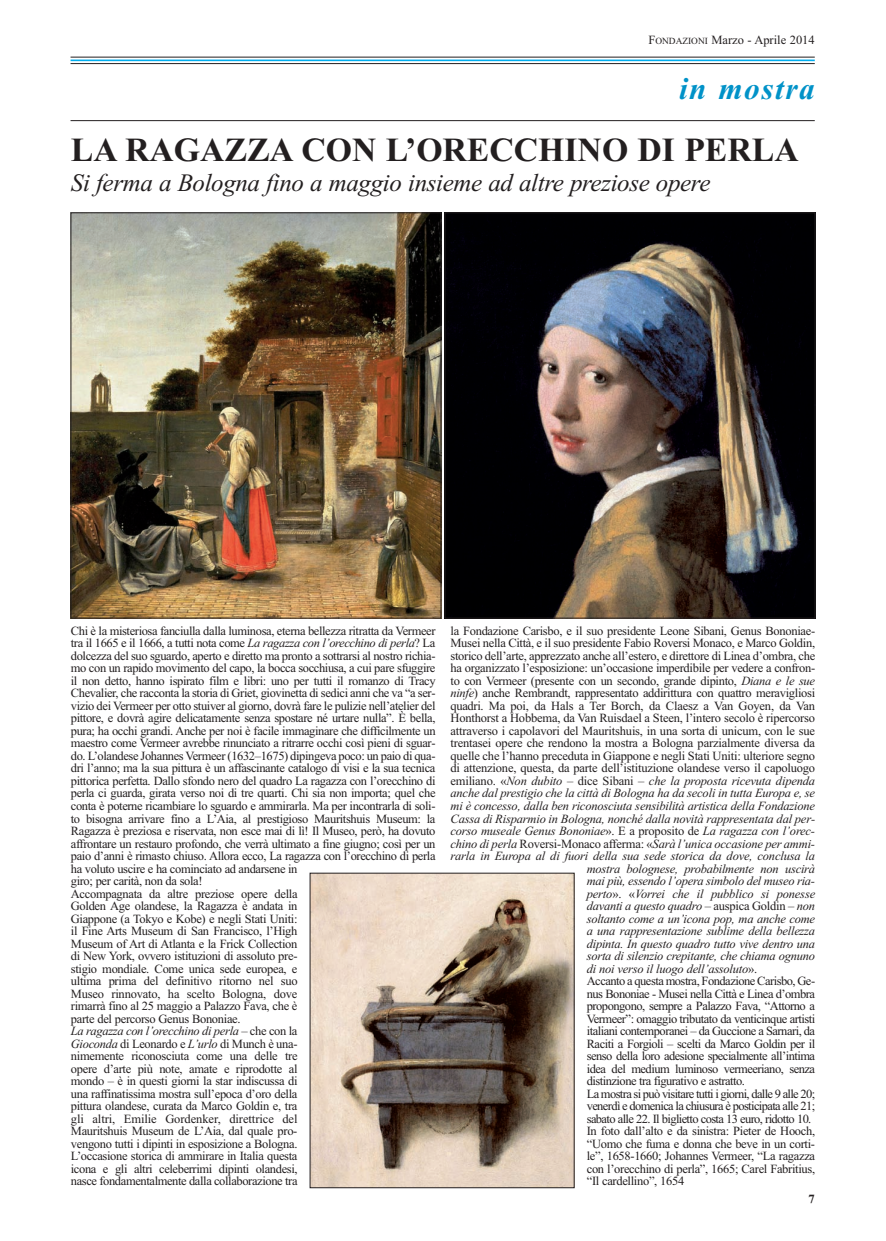
<style>
.page{position:relative;width:886px;height:1241px;background:#fff}
.page>*{position:absolute;margin:0;border:0;box-sizing:border-box;transform-origin:0 0}
.t1{font:700 33.75px "Times New Roman";color:#231f20}
.t2{font:italic 700 31.25px "Times New Roman";letter-spacing:.05em;color:#0092c8}
.t3{font:italic 25px "Times New Roman";letter-spacing:-.015em;color:#231f20}
.t4{font:12.5px/12.5px "Times New Roman";letter-spacing:-.03em;color:#231f20}
.t5{font:italic 12.5px "Times New Roman";letter-spacing:-.015em;color:#231f20}
.t6{font:12.5px "Times New Roman";letter-spacing:-.05em;color:#231f20}
.t7{font:12.5px "Times New Roman";color:#231f20}
.t8{font:700 12.5px "Times New Roman";color:#231f20}
.s1{font-size:9.38px}
.s2{font-style:italic}
.s3{font-style:normal}
</style>
<div class="page">
<hr style="left:71px;top:60px;width:744px;height:1px;background:#00aeef">
<hr style="left:71px;top:57px;width:744px;height:1px;background:#231f20">
<hr style="left:71px;top:63px;width:744px;height:1px;background:#231f20">
<hr style="left:71px;top:120px;width:744px;height:1px;background:#231f20">
<img style="left:447px;top:215px;width:366px;height:401px">
<div style="left:445px;top:213px;width:370px;height:405px;border:1px solid #231f20"></div>
<img style="left:312px;top:875px;width:260px;height:310px">
<img style="left:73px;top:215px;width:366px;height:401px">
<div style="left:71px;top:213px;width:370px;height:405px;border:1px solid #231f20"></div>
<p class="t7" style="left:648px;top:36px;width:168px">F<span class="s1">ONDAZIONI</span> Marzo - Aprile 2014</p>
<h2 class="t2" style="left:679px;top:78px;width:137px">in mostra</h2>
<h1 class="t1" style="left:71px;top:139px;width:729px">LA RAGAZZA CON L’ORECCHINO DI PERLA</h1>
<h3 class="t3" style="left:71px;top:174px;width:641px">Si ferma a Bologna fino a maggio insieme ad altre preziose opere</h3>
<p class="t4" style="left:71px;top:625px;width:366px">Chi è la misteriosa fanciulla dalla luminosa, eterna bellezza ritratta da Vermeer tra il 1665 e il 1666, a tutti nota come <span class="s2">La ragazza con l’orecchino di perla</span>? La dolcezza del suo sguardo, aperto e diretto ma pronto a sottrarsi al nostro richia&shy;mo con un rapido movimento del capo, la bocca socchiusa, a cui pare sfuggire il non detto, hanno ispirato film e libri: uno per tutti il romanzo di Tracy Chevalier, che racconta la storia di Griet, giovinetta di sedici anni che va “a ser&shy;vizio dei Vermeer per otto stuiver al giorno, dovrà fare le pulizie nell’atelier del pittore, e dovrà agire delicatamente senza spostare né urtare nulla”. È bella, pura; ha occhi grandi. Anche per noi è facile immaginare che difficilmente un maestro come Vermeer avrebbe rinunciato a ritrarre occhi così pieni di sguar&shy;do. L’olandese Johannes Vermeer (1632–1675) dipingeva poco: un paio di qua&shy;dri l’anno; ma la sua pittura è un affascinante catalogo di visi e la sua tecnica pittorica perfetta. Dallo sfondo nero del quadro La ragazza con l’orecchino di perla ci guarda, girata verso noi di tre quarti. Chi sia non importa; quel che conta è poterne ricambiare lo sguardo e ammirarla. Ma per incontrarla di soli&shy;to bisogna arrivare fino a L’Aia, al prestigioso Mauritshuis Museum: la Ragazza è preziosa e riservata, non esce mai di lì! Il Museo, però, ha dovuto affrontare un restauro profondo, che verrà ultimato a fine giugno; così per un paio d’anni è rimasto chiuso. Allora ecco, La ragazza con l’orecchino di perla ha voluto uscire e ha cominciato ad andarsene in<br>giro; per carità, non da sola!<br>Accompagnata da altre preziose opere della<br>Golden Age olandese, la Ragazza è andata in<br>Giappone (a Tokyo e Kobe) e negli Stati Uniti:<br>il Fine Arts Museum di San Francisco, l’High<br>Museum of Art di Atlanta e la Frick Collection<br>di New York, ovvero istituzioni di assoluto pre-<br>stigio mondiale. Come unica sede europea, e<br>ultima prima del definitivo ritorno nel suo<br>Museo rinnovato, ha scelto Bologna, dove<br>rimarrà fino al 25 maggio a Palazzo Fava, che è<br>parte del percorso Genus Bononiae.<br><span class="s2">La ragazza con l’orecchino di perla</span> – che con la<br><span class="s2">Gioconda</span> di Leonardo e <span class="s2">L’urlo</span> di Munch è una-<br>nimemente riconosciuta come una delle tre<br>opere d’arte più note, amate e riprodotte al<br>mondo – è in questi giorni la star indiscussa di<br>una raffinatissima mostra sull’epoca d’oro della<br>pittura olandese, curata da Marco Goldin e, tra<br>gli altri, Emilie Gordenker, direttrice del<br>Mauritshuis Museum de L’Aia, dal quale pro-<br>vengono tutti i dipinti in esposizione a Bologna.<br>L’occasione storica di ammirare in Italia questa<br>icona e gli altri celeberrimi dipinti olandesi,<br>nasce fondamentalmente dalla collaborazione tra</p>
<p class="t4" style="left:450px;top:625px;width:366px">la Fondazione Carisbo, e il suo presidente Leone Sibani, Genus Bononiae-</p>
<p class="t4" style="left:450px;top:638px;width:366px">Musei nella Città, e il suo presidente Fabio Roversi Monaco, e Marco Goldin,</p>
<p class="t4" style="left:450px;top:650px;width:366px">storico dell’arte, apprezzato anche all’estero, e direttore di Linea d’ombra, che</p>
<p class="t4" style="left:450px;top:663px;width:366px">ha organizzato l’esposizione: un’occasione imperdibile per vedere a confron-</p>
<p class="t4" style="left:450px;top:675px;width:366px">to con Vermeer (presente con un secondo, grande dipinto, <span class="s2">Diana e le sue</span></p>
<p class="t4" style="left:450px;top:688px;width:366px"><span class="s2">ninfe</span>) anche Rembrandt, rappresentato addirittura con quattro meravigliosi</p>
<p class="t4" style="left:450px;top:700px;width:366px">quadri. Ma poi, da Hals a Ter Borch, da Claesz a Van Goyen, da Van</p>
<p class="t4" style="left:450px;top:713px;width:366px">Honthorst a Hobbema, da Van Ruisdael a Steen, l’intero secolo è ripercorso</p>
<p class="t4" style="left:450px;top:725px;width:366px">attraverso i capolavori del Mauritshuis, in una sorta di unicum, con le sue</p>
<p class="t4" style="left:450px;top:738px;width:366px">trentasei opere che rendono la mostra a Bologna parzialmente diversa da</p>
<p class="t4" style="left:450px;top:750px;width:366px">quelle che l’hanno preceduta in Giappone e negli Stati Uniti: ulteriore segno</p>
<p class="t4" style="left:450px;top:763px;width:366px">di attenzione, questa, da parte dell’istituzione olandese verso il capoluogo</p>
<p class="t5" style="left:450px;top:776px;width:366px"><span class="s3">emiliano. «</span>Non dubito <span class="s3">– dice Sibani –</span> che la proposta ricevuta dipenda</p>
<p class="t5" style="left:450px;top:788px;width:366px">anche dal prestigio che la città di Bologna ha da secoli in tutta Europa e, se</p>
<p class="t5" style="left:450px;top:801px;width:366px">mi è concesso, dalla ben riconosciuta sensibilità artistica della Fondazione</p>
<p class="t5" style="left:450px;top:813px;width:366px">Cassa di Risparmio in Bologna, nonché dalla novità rappresentata dal per-</p>
<p class="t5" style="left:450px;top:826px;width:366px">corso museale Genus Bononiae<span class="s3">». E a proposito de</span> La ragazza con l’orec-</p>
<p class="t5" style="left:450px;top:838px;width:366px">chino di perla <span class="s3">Roversi-Monaco afferma: «</span>Sarà l’unica occasione per ammi-</p>
<p class="t5" style="left:450px;top:851px;width:366px">rarla in Europa al di fuori della sua sede storica da dove, conclusa la</p>
<p class="t5" style="left:587px;top:863px;width:230px">mostra bolognese, probabilmente non uscirà</p>
<p class="t5" style="left:587px;top:876px;width:230px">mai più, essendo l’opera simbolo del museo ria-</p>
<p class="t5" style="left:587px;top:888px;width:230px">perto<span class="s3">». «</span>Vorrei che il pubblico si ponesse</p>
<p class="t5" style="left:587px;top:901px;width:230px">davanti a questo quadro <span class="s3">– auspica Goldin –</span> non</p>
<p class="t5" style="left:587px;top:913px;width:230px">soltanto come a un’icona pop, ma anche come</p>
<p class="t5" style="left:587px;top:926px;width:230px">a una rappresentazione sublime della bellezza</p>
<p class="t5" style="left:587px;top:938px;width:230px">dipinta. In questo quadro tutto vive dentro una</p>
<p class="t5" style="left:587px;top:951px;width:230px">sorta di silenzio crepitante, che chiama ognuno</p>
<p class="t5" style="left:587px;top:963px;width:172px">di noi verso il luogo dell’assoluto<span class="s3">».</span></p>
<p class="t4" style="left:587px;top:975px;width:230px">Accanto a questa mostra, Fondazione Carisbo, Ge -</p>
<p class="t4" style="left:587px;top:988px;width:230px">nus Bononiae - Musei nella Città e Linea d’om bra</p>
<p class="t4" style="left:587px;top:1000px;width:230px">propongono, sempre a Palazzo Fava, “At torno a</p>
<p class="t4" style="left:587px;top:1013px;width:230px">Vermeer”: omaggio tributato da venticinque artisti</p>
<p class="t4" style="left:587px;top:1025px;width:230px">italiani contemporanei – da Guccione a Sarnari, da</p>
<p class="t4" style="left:587px;top:1038px;width:230px">Raciti a Forgioli – scelti da Marco Goldin per il</p>
<p class="t4" style="left:587px;top:1050px;width:230px">senso della loro adesione specialmente all’intima</p>
<p class="t4" style="left:587px;top:1063px;width:230px">idea del medium luminoso vermeeriano, senza</p>
<p class="t4" style="left:587px;top:1075px;width:160px">distinzione tra figurativo e astratto.</p>
<p class="t6" style="left:587px;top:1088px;width:230px">La mostra si può visitare tutti i giorni, dalle 9 alle 20;</p>
<p class="t6" style="left:587px;top:1101px;width:230px">venerdì e domenica la chiusura è posticipata alle 21;</p>
<p class="t6" style="left:587px;top:1113px;width:226px">sabato alle 22. Il biglietto costa 13 euro, ridotto 10.</p>
<p class="t4" style="left:587px;top:1125px;width:230px">In foto dall’alto e da sinistra: Pieter de Hooch,</p>
<p class="t4" style="left:587px;top:1138px;width:230px">“Uomo che fuma e donna che beve in un corti-</p>
<p class="t4" style="left:587px;top:1150px;width:230px">le”, 1658-1660; Johannes Vermeer, “La ragazza</p>
<p class="t4" style="left:587px;top:1163px;width:230px">con l’orecchino di perla”, 1665; Carel Fabritius,</p>
<p class="t4" style="left:587px;top:1175px;width:99px">“Il cardellino”, 1654</p>
<p class="t8" style="left:808px;top:1194px;width:8px">7</p>
</div>
